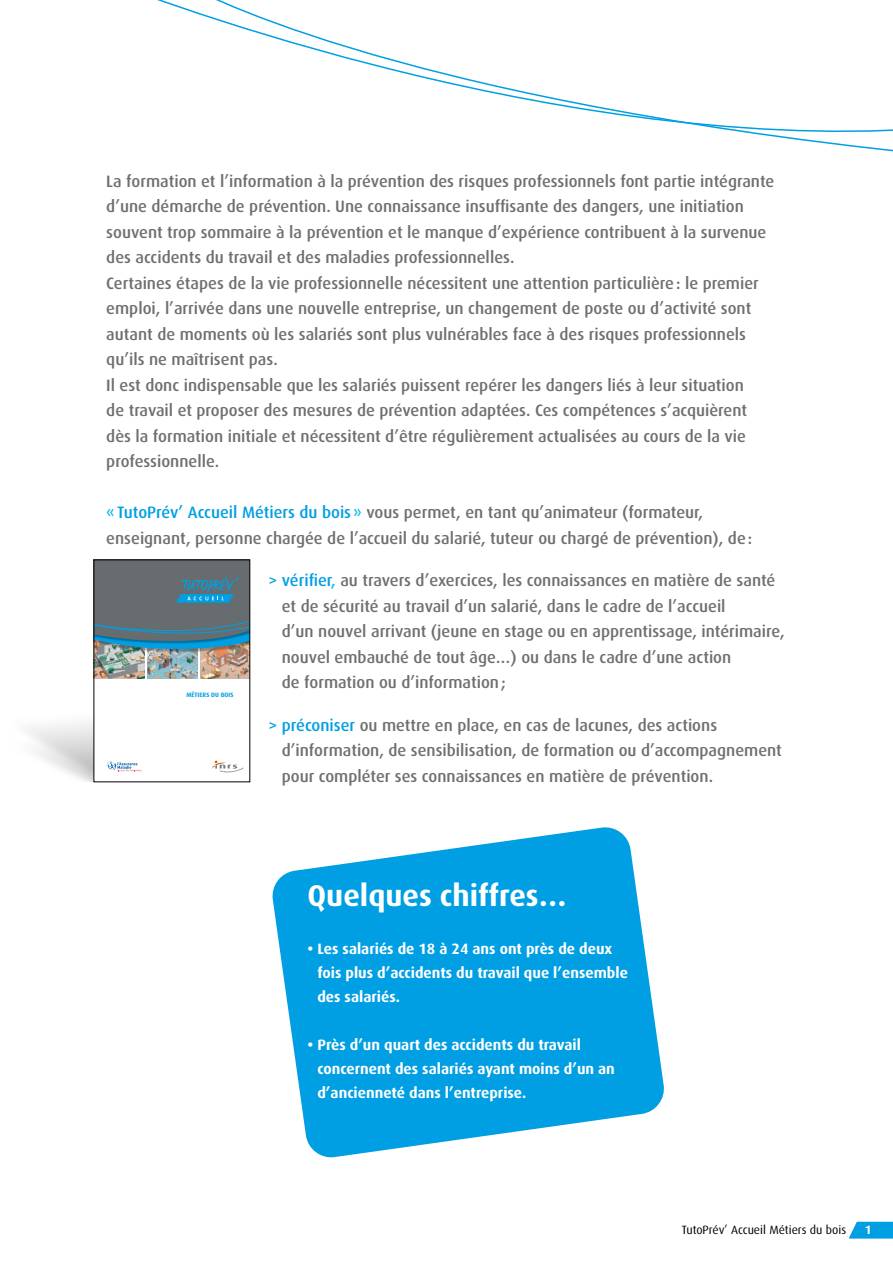
<style>
.page{position:relative;width:893px;height:1263px;background:#fff}
.page>*{position:absolute;margin:0;border:0;box-sizing:border-box;transform-origin:0 0}
.t1{font:700 30px "Dax OT";color:#fff}
.t2{font:500 16.5px/25.5px "Dax OT";color:#706f6f}
.t3{font:700 15px/24px "Dax OT";color:#fff}
.t4{font:12px "Dax OT";color:#000}
.t5{font:700 12px "Dax OT";color:#fff}
.t6{font:700 6.3px "Dax OT";letter-spacing:.01em;color:#009fe3}
.s1{color:#0bbbef}
.s2{color:#009fe3}
</style>
<div class="page">
<svg style="left:849px;top:1222px;width:44px;height:16px"></svg>
<img style="left:28px;top:657px;width:66px;height:125px">
<img style="left:96px;top:655px;width:49px;height:23px">
<img style="left:147px;top:655px;width:51px;height:23px">
<img style="left:200px;top:655px;width:48px;height:23px">
<svg style="left:96px;top:562px;width:152px;height:93px;background:#5c7680"></svg>
<svg style="left:212px;top:761px;width:32px;height:12px"></svg>
<svg style="left:107px;top:761px;width:35px;height:10px"></svg>
<svg style="left:185px;top:0;width:708px;height:152px"></svg>
<svg style="left:272px;top:827px;width:392px;height:331px;fill:#009fe3"></svg>
<p class="t2" style="left:106px;top:168px;width:669px">La formation et l’information à la prévention des risques professionnels font partie intégrante d’une démarche de prévention. Une connaissance insuffisante des dangers, une initiation souvent trop sommaire à la prévention et le manque d’expérience contribuent à la survenue des accidents du travail et des maladies professionnelles.<br>Certaines étapes de la vie professionnelle nécessitent une attention particulière: le premier emploi, l’arrivée dans une nouvelle entreprise, un changement de poste ou d’activité sont autant de moments où les salariés sont plus vulnérables face à des risques professionnels qu’ils ne maîtrisent pas.<br>Il est donc indispensable que les salariés puissent repérer les dangers liés à leur situation<br>de travail et proposer des mesures de prévention adaptées. Ces compétences s’acquièrent dès la formation initiale et nécessitent d’être régulièrement actualisées au cours de la vie professionnelle.</p>
<p class="t2" style="left:106px;top:499px;width:647px"><span class="s1">«</span><span class="s2">TutoPrév’ Accueil Métiers du bois</span><span class="s1">»</span> vous permet, en tant qu’animateur (formateur, enseignant, personne chargée de l’accueil du salarié, tuteur ou chargé de prévention), de:</p>
<p class="t2" style="left:282px;top:567px;width:504px;text-indent:-13px"><span class="s2">&gt; vérifier</span><span class="s1">,</span> au travers d’exercices, les connaissances en matière de santé et de sécurité au travail d’un salarié, dans le cadre de l’accueil<br>d’un nouvel arrivant (jeune en stage ou en apprentissage, intérimaire, nouvel embauché de tout âge…) ou dans le cadre d’une action<br>de formation ou d’information;</p>
<p class="t2" style="left:282px;top:711px;width:502px;text-indent:-13px"><span class="s2">&gt; préconiser</span> ou mettre en place, en cas de lacunes, des actions d’information, de sensibilisation, de formation ou d’accompagnement pour compléter ses connaissances en matière de prévention.</p>
<p class="t6" style="left:187px;top:691px;width:49px">MÉTIERS DU BOIS</p>
<h1 class="t1" style="left:308px;top:875px;width:260px">Quelques chiffres…</h1>
<p class="t3" style="left:317px;top:936px;width:312px;text-indent:-10px">• Les salariés de 18 à 24 ans ont près de deux fois plus d’accidents du travail que l’ensemble des salariés.</p>
<p class="t3" style="left:317px;top:1032px;width:299px;text-indent:-10px">• Près d’un quart des accidents du travail concernent des salariés ayant moins d’un an d’ancienneté dans l’entreprise.</p>
<p class="t4" style="left:682px;top:1222px;width:166px">TutoPrév’ Accueil Métiers du bois</p>
<p class="t5" style="left:865px;top:1222px;width:8px">1</p>
</div>
